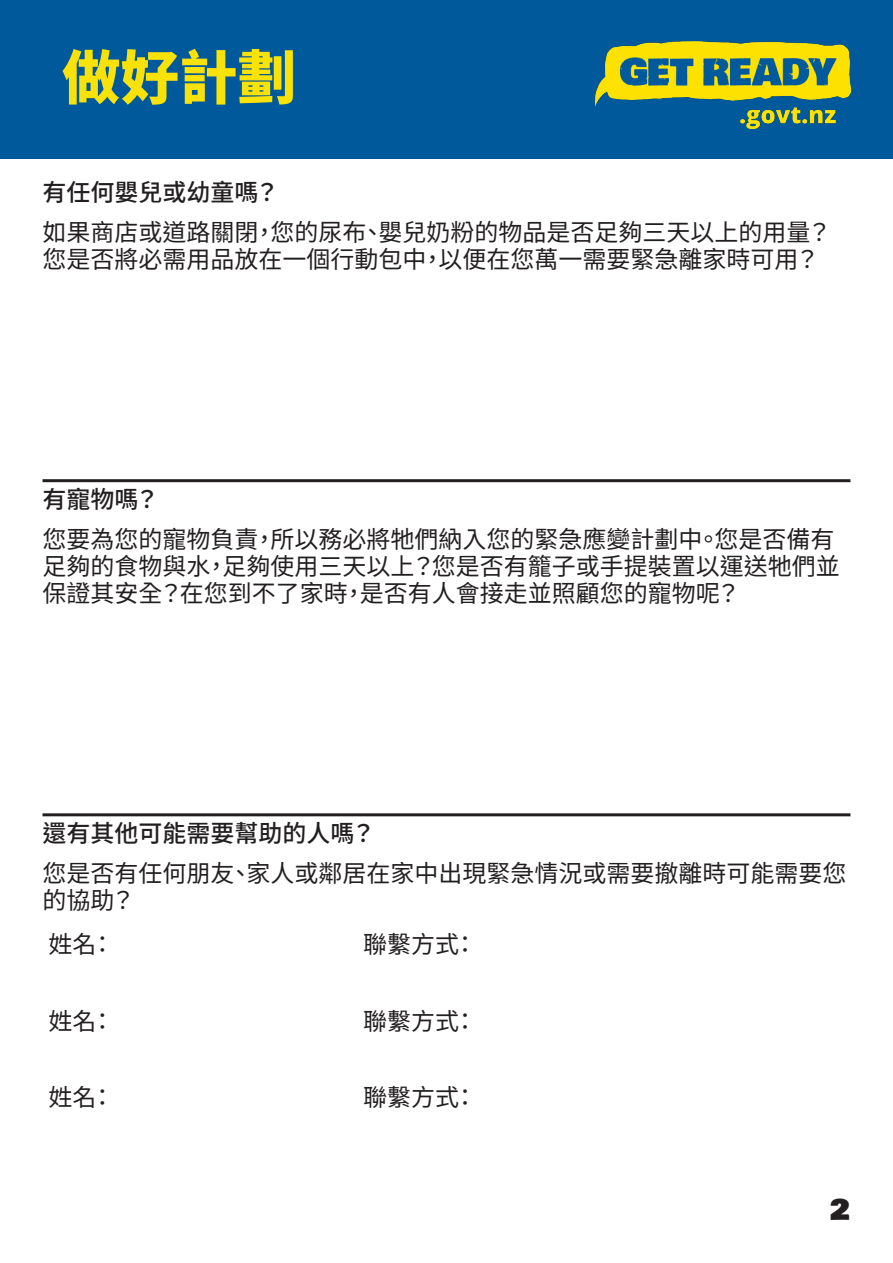
<style>
.page{position:relative;width:893px;height:1263px;background:#fff}
.page>*{position:absolute;margin:0;border:0;box-sizing:border-box;transform-origin:0 0}
.t1{font:800 58.5px "Source Han Sans TW";color:#f9e209}
.t2{font:24px/27px "Source Han Sans TW";color:#231f20}
.t3{font:500 24px "Source Han Sans TW";color:#231f20}
.t4{font:24px "Bowlby One NZ Regular";color:#231f20}
</style>
<div class="page">
<div style="left:0;top:0;width:893px;height:159px;background:#00599b"></div>
<img style="left:595px;top:42px;width:255px;height:86px">
<hr style="left:43px;top:813px;width:807px;height:3px;background:#231f20">
<hr style="left:43px;top:479px;width:807px;height:3px;background:#231f20">
<h1 class="t1" style="left:62px;top:45px;width:235px">做好計劃</h1>
<h3 class="t3" style="left:43px;top:178px;width:238px">有任何嬰兒或幼童嗎？</h3>
<p class="t2" style="left:43px;top:219px;width:790px">如果商店或道路關閉，您的尿布、嬰兒奶粉的物品是否足夠三天以上的用量？您是否將必需用品放在一個行動包中，以便在您萬一需要緊急離家時可用？</p>
<h3 class="t3" style="left:43px;top:485px;width:118px">有寵物嗎？</h3>
<p class="t2" style="left:43px;top:526px;width:799px">您要為您的寵物負責，所以務必將牠們納入您的緊急應變計劃中。您是否備有足夠的食物與水，足夠使用三天以上？您是否有籠子或手提裝置以運送牠們並保證其安全？在您到不了家時，是否有人會接走並照顧您的寵物呢？</p>
<h3 class="t3" style="left:43px;top:819px;width:334px">還有其他可能需要幫助的人嗎？</h3>
<p class="t2" style="left:43px;top:860px;width:805px">您是否有任何朋友、家人或鄰居在家中出現緊急情況或需要撤離時可能需要您的協助？</p>
<p class="t2" style="left:49px;top:931px;width:67px">姓名：</p>
<p class="t2" style="left:363px;top:931px;width:116px">聯繫方式：</p>
<p class="t2" style="left:49px;top:1008px;width:67px">姓名：</p>
<p class="t2" style="left:363px;top:1008px;width:116px">聯繫方式：</p>
<p class="t2" style="left:49px;top:1084px;width:67px">姓名：</p>
<p class="t2" style="left:363px;top:1084px;width:116px">聯繫方式：</p>
<p class="t4" style="left:831px;top:1190px;width:21px">2</p>
</div>
